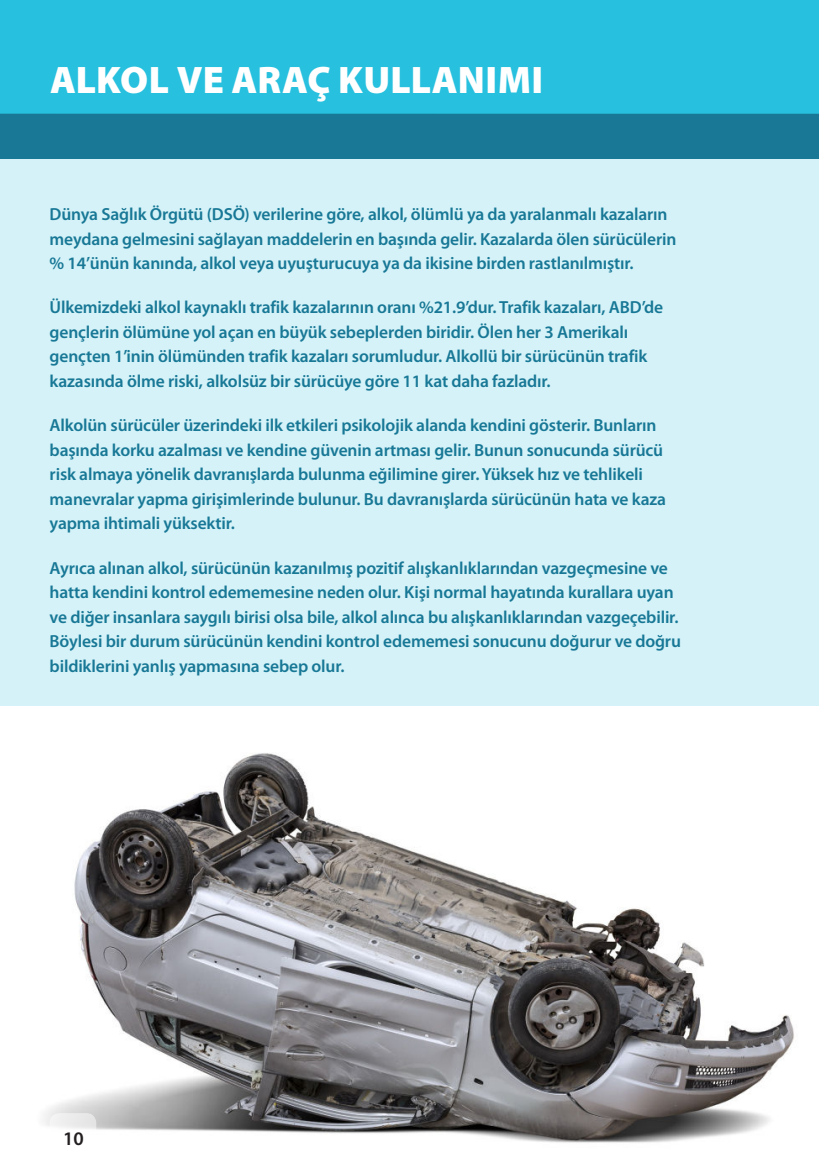
<style>
.page{position:relative;width:819px;height:1166px;background:#d4f2f8}
.page>*{position:absolute;margin:0;border:0;box-sizing:border-box;transform-origin:0 0}
.t1{font:900 38.5px "Myriad Pro";letter-spacing:.005em;color:#fff}
.t2{font:600 19.25px "Myriad Pro";color:#231f20}
.t3{font:600 17.5px/24.5px "Myriad Pro";letter-spacing:-.01em;color:#187896}
</style>
<div class="page">
<img style="left:0;top:707px;width:818px;height:459px">
<svg style="left:50px;top:1113px;width:46px;height:53px;background:#f9f9f9"></svg>
<div style="left:0;top:0;width:819px;height:158px;background:#187896"></div>
<div style="left:0;top:0;width:819px;height:114px;background:#27c0de"></div>
<h1 class="t1" style="left:50px;top:60px;width:494px">ALKOL VE ARAÇ KULLANIMI</h1>
<p class="t3" style="left:50px;top:202px;width:628px">Dünya Sağlık Örgütü (DSÖ) verilerine göre, alkol, ölümlü ya da yaralanmalı kazaların meydana gelmesini sağlayan maddelerin en başında gelir. Kazalarda ölen sürücülerin % 14’ünün kanında, alkol veya uyuşturucuya ya da ikisine birden rastlanılmıştır.</p>
<p class="t3" style="left:50px;top:296px;width:615px">Ülkemizdeki alkol kaynaklı trafik kazalarının oranı %21.9’dur. Trafik kazaları, ABD’de gençlerin ölümüne yol açan en büyük sebeplerden biridir. Ölen her 3 Amerikalı gençten 1’inin ölümünden trafik kazaları sorumludur. Alkollü bir sürücünün trafik kazasında ölme riski, alkolsüz bir sürücüye göre 11 kat daha fazladır.</p>
<p class="t3" style="left:50px;top:414px;width:618px">Alkolün sürücüler üzerindeki ilk etkileri psikolojik alanda kendini gösterir. Bunların başında korku azalması ve kendine güvenin artması gelir. Bunun sonucunda sürücü risk almaya yönelik davranışlarda bulunma eğilimine girer. Yüksek hız ve tehlikeli manevralar yapma girişimlerinde bulunur. Bu davranışlarda sürücünün hata ve kaza yapma ihtimali yüksektir.</p>
<p class="t3" style="left:50px;top:556px;width:632px">Ayrıca alınan alkol, sürücünün kazanılmış pozitif alışkanlıklarından vazgeçmesine ve hatta kendini kontrol edememesine neden olur. Kişi normal hayatında kurallara uyan ve diğer insanlara saygılı birisi olsa bile, alkol alınca bu alışkanlıklarından vazgeçebilir.<br>Böylesi bir durum sürücünün kendini kontrol edememesi sonucunu doğurur ve doğru bildiklerini yanlış yapmasına sebep olur.</p>
<p class="t2" style="left:63px;top:1129px;width:22px">10</p>
</div>
